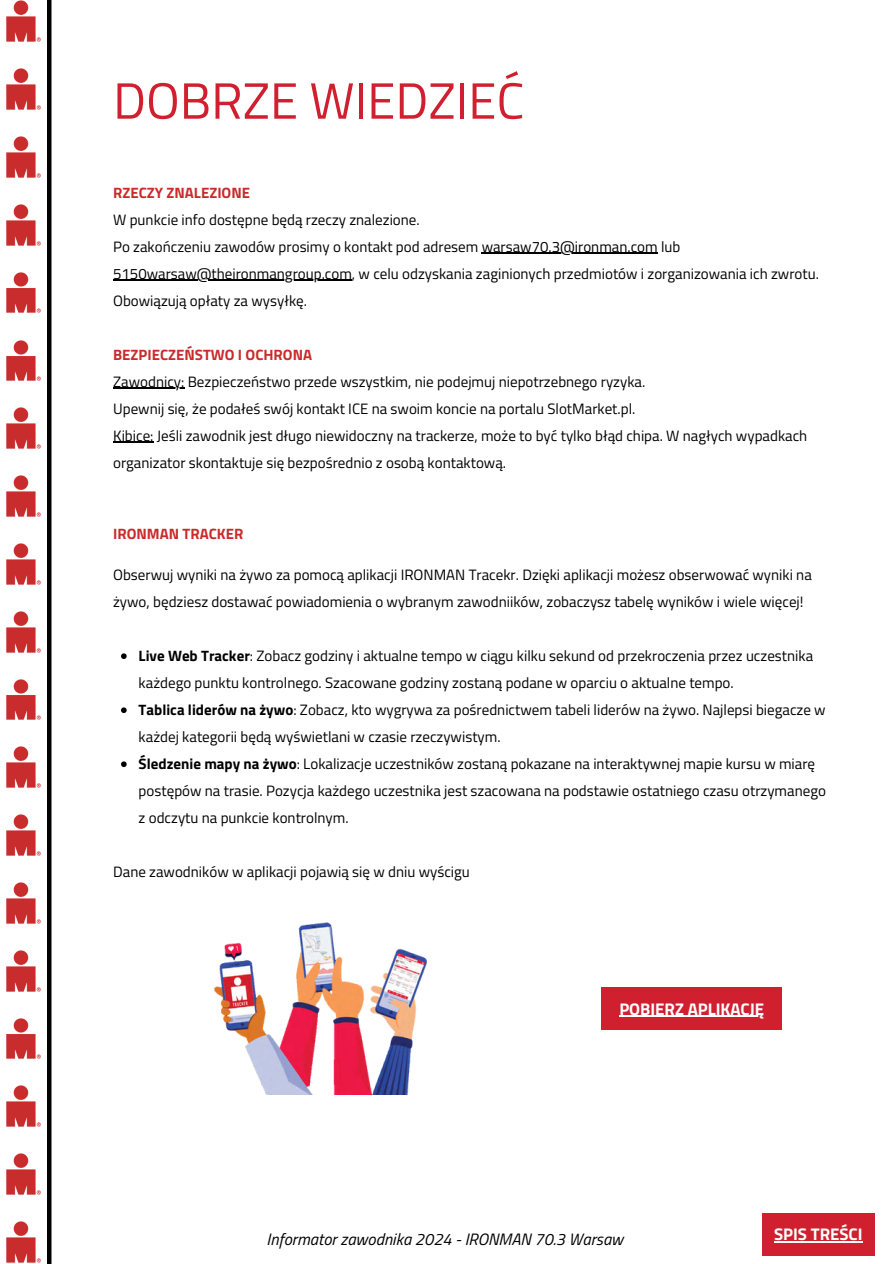
<style>
.page{position:relative;width:894px;height:1264px;background:#fff}
.page>*{position:absolute;margin:0;border:0;box-sizing:border-box;transform-origin:0 0}
.t1{font:51px "Titillium Web";color:#d0202f}
.t2{font:700 16.8px "Titillium Web";color:#fff}
.t3{font:italic 16.5px "Titillium Web";color:#000}
.t4{font:15px/27px "Titillium Web";color:#000}
.t5{font:700 15px "Titillium Web";color:#c82b2b}
.s1{font-weight:700}
</style>
<div class="page">
<div style="left:762px;top:1213px;width:112px;height:43px;background:#d0202f"></div>
<hr style="left:773px;top:1241px;width:89px;height:1px;background:#fff">
<img style="left:6px;top:0;width:46px;height:43px">
<img style="left:6px;top:68px;width:46px;height:43px">
<img style="left:6px;top:610px;width:46px;height:43px">
<img style="left:6px;top:136px;width:46px;height:42px">
<img style="left:6px;top:203px;width:46px;height:43px">
<img style="left:6px;top:271px;width:46px;height:43px">
<img style="left:6px;top:339px;width:46px;height:43px">
<img style="left:6px;top:407px;width:46px;height:42px">
<img style="left:6px;top:474px;width:46px;height:43px">
<img style="left:6px;top:542px;width:46px;height:43px">
<img style="left:6px;top:678px;width:46px;height:42px">
<img style="left:6px;top:746px;width:46px;height:42px">
<img style="left:6px;top:813px;width:46px;height:43px">
<img style="left:6px;top:881px;width:46px;height:43px">
<img style="left:6px;top:949px;width:46px;height:43px">
<img style="left:6px;top:1017px;width:46px;height:42px">
<img style="left:6px;top:1084px;width:46px;height:43px">
<img style="left:6px;top:1152px;width:46px;height:43px">
<img style="left:6px;top:1220px;width:46px;height:43px">
<hr style="left:47px;top:0;width:4px;height:1263px;background:#000">
<hr style="left:481px;top:253px;width:176px;height:1px;background:#000">
<hr style="left:113px;top:280px;width:239px;height:1px;background:#000">
<hr style="left:113px;top:388px;width:68px;height:1px;background:#000">
<hr style="left:113px;top:442px;width:37px;height:1px;background:#000">
<svg style="left:121px;top:653px;width:6px;height:6px"></svg>
<svg style="left:121px;top:707px;width:6px;height:6px"></svg>
<svg style="left:121px;top:761px;width:6px;height:6px"></svg>
<img style="left:214px;top:922px;width:213px;height:172px">
<div style="left:601px;top:987px;width:180px;height:43px;background:#d0202f"></div>
<hr style="left:619px;top:1015px;width:145px;height:1px;background:#fff">
<p class="t1" style="left:113px;top:61px;width:412px">DOBRZE WIEDZIEĆ</p>
<p class="t5" style="left:113px;top:181px;width:138px">RZECZY ZNALEZIONE</p>
<p class="t4" style="left:113px;top:205px;width:308px">W punkcie info dostępne będą rzeczy znalezione.</p>
<p class="t4" style="left:113px;top:232px;width:568px">Po zakończeniu zawodów prosimy o kontakt pod adresem warsaw70.3@ironman.com lub</p>
<p class="t4" style="left:113px;top:259px;width:707px">5150warsaw@theironmangroup.com, w celu odzyskania zaginionych przedmiotów i zorganizowania ich zwrotu.<br>Obowiązują opłaty za wysyłkę.</p>
<p class="t5" style="left:113px;top:343px;width:200px">BEZPIECZEŃSTWO I OCHRONA</p>
<h4 class="t4" style="left:113px;top:367px;width:533px">Zawodnicy: Bezpieczeństwo przede wszystkim, nie podejmuj niepotrzebnego ryzyka.</h4>
<p class="t4" style="left:113px;top:394px;width:523px">Upewnij się, że podałeś swój kontakt ICE na swoim koncie na portalu SlotMarket.pl.</p>
<p class="t4" style="left:113px;top:421px;width:695px">Kibice: Jeśli zawodnik jest długo niewidoczny na trackerze, może to być tylko błąd chipa. W nagłych wypadkach organizator skontaktuje się bezpośrednio z osobą kontaktową.</p>
<p class="t5" style="left:113px;top:522px;width:132px">IRONMAN TRACKER</p>
<p class="t4" style="left:113px;top:561px;width:700px">Obserwuj wyniki na żywo za pomocą aplikacji IRONMAN Tracekr. Dzięki aplikacji możesz obserwować wyniki na żywo, będziesz dostawać powiadomienia o wybranym zawodniików, zobaczysz tabelę wyników i wiele więcej!</p>
<p class="t4" style="left:139px;top:642px;width:676px"><span class="s1">Live Web Tracker</span>: Zobacz godziny i aktualne tempo w ciągu kilku sekund od przekroczenia przez uczestnika każdego punktu kontrolnego. Szacowane godziny zostaną podane w oparciu o aktualne tempo.</p>
<p class="t4" style="left:139px;top:696px;width:688px"><span class="s1">Tablica liderów na żywo</span>: Zobacz, kto wygrywa za pośrednictwem tabeli liderów na żywo. Najlepsi biegacze w każdej kategorii będą wyświetlani w czasie rzeczywistym.</p>
<h2 class="t4" style="left:139px;top:750px;width:688px"><span class="s1">Śledzenie mapy na żywo</span>: Lokalizacje uczestników zostaną pokazane na interaktywnej mapie kursu w miarę postępów na trasie. Pozycja każdego uczestnika jest szacowana na podstawie ostatniego czasu otrzymanego z odczytu na punkcie kontrolnym.</h2>
<h3 class="t4" style="left:113px;top:858px;width:358px">Dane zawodników w aplikacji pojawią się w dniu wyścigu</h3>
<p class="t2" style="left:619px;top:995px;width:146px">POBIERZ APLIKACJĘ</p>
<p class="t3" style="left:266px;top:1226px;width:358px">Informator zawodnika 2024 - IRONMAN 70.3 Warsaw</p>
<p class="t2" style="left:773px;top:1221px;width:90px">SPIS TREŚCI</p>
</div>
